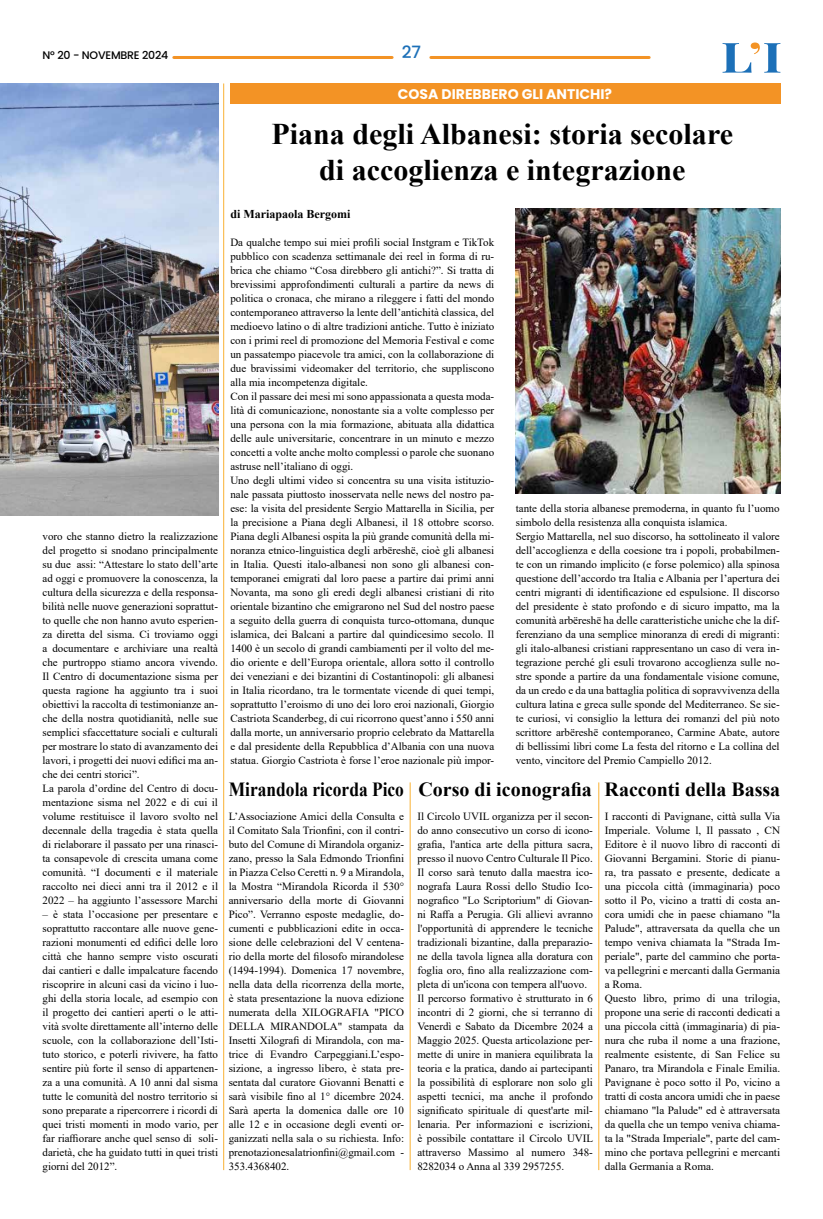
<style>
.page{position:relative;width:823px;height:1219px;background:#fff}
.page>*{position:absolute;margin:0;border:0;box-sizing:border-box;transform-origin:0 0}
.t1{font:700 30px/36px "Times New Roman";color:#000;text-align:center}
.t2{font:700 20px "Times New Roman";color:#000;scale:.87 1}
.t3{font:500 17px "Poppins";color:#1c70b8}
.t4{font:700 14px "Poppins";color:#fff}
.t5{font:700 12px "Times New Roman";color:#000}
.t6{font:11px/14px "Times New Roman";color:#000}
.t7{font:500 11px "Poppins";letter-spacing:-.02em;color:#000}
</style>
<div class="page">
<svg style="left:722px;top:43px;width:58px;height:30px"></svg>
<hr style="left:174px;top:56px;width:218px;height:3px;background:#f39325">
<hr style="left:430px;top:56px;width:218px;height:3px;background:#f39325">
<img style="left:0;top:83px;width:218px;height:433px">
<div style="left:230px;top:83px;width:549px;height:21px;background:#f39325"></div>
<hr style="left:223px;top:83px;width:1px;height:1087px;background:#f9b234">
<hr style="left:409px;top:782px;width:1px;height:388px;background:#f9b234">
<hr style="left:598px;top:782px;width:1px;height:388px;background:#f9b234">
<img style="left:515px;top:209px;width:265px;height:284px">
<p class="t7" style="left:43px;top:49px;width:127px">N° 20 - NOVEMBRE 2024</p>
<h3 class="t3" style="left:401px;top:43px;width:21px">27</h3>
<p class="t4" style="left:397px;top:86px;width:215px">COSA DIREBBERO GLI ANTICHI?</p>
<p class="t6" style="left:43px;top:529px;width:177px">voro che stanno dietro la realizzazione del progetto si snodano principalmente su due assi: “Attestare lo stato dell’arte ad oggi e promuovere la conoscenza, la cultura della sicurezza e della responsa&shy;bilità nelle nuove generazioni soprattut&shy;to quelle che non hanno avuto esperien&shy;za diretta del sisma. Ci troviamo oggi a documentare e archiviare una realtà che purtroppo stiamo ancora vivendo.<br>Il Centro di documentazione sisma per questa ragione ha aggiunto tra i suoi obiettivi la raccolta di testimonianze an&shy;che della nostra quotidianità, nelle sue semplici sfaccettature sociali e culturali per mostrare lo stato di avanzamento dei lavori, i progetti dei nuovi edifici ma an&shy;che dei centri storici”.<br>La parola d’ordine del Centro di docu&shy;mentazione sisma nel 2022 e di cui il volume restituisce il lavoro svolto nel decennale della tragedia è stata quella di rielaborare il passato per una rinasci&shy;ta consapevole di crescita umana come comunità. “I documenti e il materiale raccolto nei dieci anni tra il 2012 e il 2022 – ha aggiunto l’assessore Marchi</p>
<p class="t6" style="left:43px;top:907px;width:177px;text-align:justify">– è stata l’occasione per presentare e soprattutto raccontare alle nuove gene&shy;razioni monumenti ed edifici delle loro città che hanno sempre visto oscurati dai cantieri e dalle impalcature facendo riscoprire in alcuni casi da vicino i luo&shy;ghi della storia locale, ad esempio con il progetto dei cantieri aperti o le atti&shy;vità svolte direttamente all’interno delle scuole, con la collaborazione dell’Isti&shy;tuto storico, e poterli rivivere, ha fatto sentire più forte il senso di appartenen&shy;za a una comunità. A 10 anni dal sisma tutte le comunità del nostro territorio si sono preparate a ripercorrere i ricordi di quei tristi momenti in modo vario, per far riaffiorare anche quel senso di soli&shy;darietà, che ha guidato tutti in quei tristi giorni del 2012”.</p>
<h1 class="t1" style="left:271px;top:115px;width:463px">Piana degli Albanesi: storia secolare di accoglienza e integrazione</h1>
<p class="t5" style="left:230px;top:205px;width:122px">di Mariapaola Bergomi</p>
<p class="t6" style="left:230px;top:235px;width:265px">Da qualche tempo sui miei profili social Instgram e TikTok pubblico con scadenza settimanale dei reel in forma di ru&shy;brica che chiamo “Cosa direbbero gli antichi?”. Si tratta di brevissimi approfondimenti culturali a partire da news di politica o cronaca, che mirano a rileggere i fatti del mondo contemporaneo attraverso la lente dell’antichità classica, del medioevo latino o di altre tradizioni antiche. Tutto è iniziato con i primi reel di promozione del Memoria Festival e come un passatempo piacevole tra amici, con la collaborazione di due bravissimi videomaker del territorio, che suppliscono alla mia incompetenza digitale.<br>Con il passare dei mesi mi sono appassionata a questa moda&shy;lità di comunicazione, nonostante sia a volte complesso per una persona con la mia formazione, abituata alla didattica delle aule universitarie, concentrare in un minuto e mezzo concetti a volte anche molto complessi o parole che suonano astruse nell’italiano di oggi.<br>Uno degli ultimi video si concentra su una visita istituzio&shy;nale passata piuttosto inosservata nelle news del nostro pa&shy;ese: la visita del presidente Sergio Mattarella in Sicilia, per la precisione a Piana degli Albanesi, il 18 ottobre scorso.<br>Piana degli Albanesi ospita la più grande comunità della mi&shy;noranza etnico-linguistica degli arbëreshë, cioè gli albanesi in Italia. Questi italo-albanesi non sono gli albanesi con&shy;temporanei emigrati dal loro paese a partire dai primi anni Novanta, ma sono gli eredi degli albanesi cristiani di rito orientale bizantino che emigrarono nel Sud del nostro paese a seguito della guerra di conquista turco-ottomana, dunque islamica, dei Balcani a partire dal quindicesimo secolo. Il 1400 è un secolo di grandi cambiamenti per il volto del me&shy;dio oriente e dell’Europa orientale, allora sotto il controllo dei veneziani e dei bizantini di Costantinopoli: gli albanesi in Italia ricordano, tra le tormentate vicende di quei tempi, soprattutto l’eroismo di uno dei loro eroi nazionali, Giorgio Castriota Scanderbeg, di cui ricorrono quest’anno i 550 anni dalla morte, un anniversario proprio celebrato da Mattarella e dal presidente della Repubblica d’Albania con una nuova statua. Giorgio Castriota è forse l’eroe nazionale più impor-</p>
<p class="t6" style="left:515px;top:501px;width:265px">tante della storia albanese premoderna, in quanto fu l’uomo simbolo della resistenza alla conquista islamica.<br>Sergio Mattarella, nel suo discorso, ha sottolineato il valore dell’accoglienza e della coesione tra i popoli, probabilmen&shy;te con un rimando implicito (e forse polemico) alla spinosa questione dell’accordo tra Italia e Albania per l’apertura dei centri migranti di identificazione ed espulsione. Il discorso del presidente è stato profondo e di sicuro impatto, ma la comunità arbëreshë ha delle caratteristiche uniche che la dif&shy;ferenziano da una semplice minoranza di eredi di migranti: gli italo-albanesi cristiani rappresentano un caso di vera in&shy;tegrazione perché gli esuli trovarono accoglienza sulle no&shy;stre sponde a partire da una fondamentale visione comune, da un credo e da una battaglia politica di sopravvivenza della cultura latina e greca sulle sponde del Mediterraneo. Se sie&shy;te curiosi, vi consiglio la lettura dei romanzi del più noto scrittore arbëreshë contemporaneo, Carmine Abate, autore di bellissimi libri come La festa del ritorno e La collina del vento, vincitore del Premio Campiello 2012.</p>
<h2 class="t2" style="left:229px;top:775px;width:635px">Mirandola ricorda Pico Corso di iconografia Racconti della Bassa</h2>
<p class="t6" style="left:228px;top:809px;width:177px;text-align:justify">L’Associazione Amici della Consulta e il Comitato Sala Trionfini, con il contri&shy;buto del Comune di Mirandola organiz&shy;zano, presso la Sala Edmondo Trionfini in Piazza Celso Ceretti n. 9 a Mirandola, la Mostra “Mirandola Ricorda il 530° anniversario della morte di Giovanni Pico”. Verranno esposte medaglie, do&shy;cumenti e pubblicazioni edite in occa&shy;sione delle celebrazioni del V centena&shy;rio della morte del filosofo mirandolese (1494-1994). Domenica 17 novembre, nella data della ricorrenza della morte, è stata presentazione la nuova edizione numerata della XILOGRAFIA "PICO DELLA MIRANDOLA" stampata da Insetti Xilografi di Mirandola, con ma&shy;trice di Evandro Carpeggiani.L’espo&shy;sizione, a ingresso libero, è stata pre&shy;sentata dal curatore Giovanni Benatti e sarà visibile fino al 1° dicembre 2024.<br>Sarà aperta la domenica dalle ore 10 alle 12 e in occasione degli eventi or&shy;ganizzati nella sala o su richiesta. Info: prenotazionesalatrionfini@gmail.com - 353.4368402.</p>
<p class="t6" style="left:417px;top:809px;width:177px">Il Circolo UVIL organizza per il secon&shy;do anno consecutivo un corso di icono&shy;grafia, l'antica arte della pittura sacra, presso il nuovo Centro Culturale Il Pico.<br>Il corso sarà tenuto dalla maestra ico&shy;nografa Laura Rossi dello Studio Ico&shy;nografico "Lo Scriptorium" di Giovan&shy;ni Raffa a Perugia. Gli allievi avranno l'opportunità di apprendere le tecniche tradizionali bizantine, dalla preparazio&shy;ne della tavola lignea alla doratura con foglia oro, fino alla realizzazione com&shy;pleta di un'icona con tempera all'uovo.<br>Il percorso formativo è strutturato in 6 incontri di 2 giorni, che si terranno di Venerdì e Sabato da Dicembre 2024 a Maggio 2025. Questa articolazione per&shy;mette di unire in maniera equilibrata la teoria e la pratica, dando ai partecipanti la possibilità di esplorare non solo gli aspetti tecnici, ma anche il profondo significato spirituale di quest'arte mil&shy;lenaria. Per informazioni e iscrizioni, è possibile contattare il Circolo UVIL attraverso Massimo al numero 348- 8282034 o Anna al 339 2957255.</p>
<p class="t6" style="left:604px;top:809px;width:177px">I racconti di Pavignane, città sulla Via Imperiale. Volume l, Il passato , CN Editore è il nuovo libro di racconti di Giovanni Bergamini. Storie di pianu&shy;ra, tra passato e presente, dedicate a una piccola città (immaginaria) poco sotto il Po, vicino a tratti di costa an&shy;cora umidi che in paese chiamano "la Palude", attraversata da quella che un tempo veniva chiamata la "Strada Im&shy;periale", parte del cammino che porta&shy;va pellegrini e mercanti dalla Germania a Roma.<br>Questo libro, primo di una trilogia, propone una serie di racconti dedicati a una piccola città (immaginaria) di pia&shy;nura che ruba il nome a una frazione, realmente esistente, di San Felice su Panaro, tra Mirandola e Finale Emilia.<br>Pavignane è poco sotto il Po, vicino a tratti di costa ancora umidi che in paese chiamano "la Palude" ed è attraversata da quella che un tempo veniva chiama&shy;ta la "Strada Imperiale", parte del cam&shy;mino che portava pellegrini e mercanti dalla Germania a Roma.</p>
</div>
